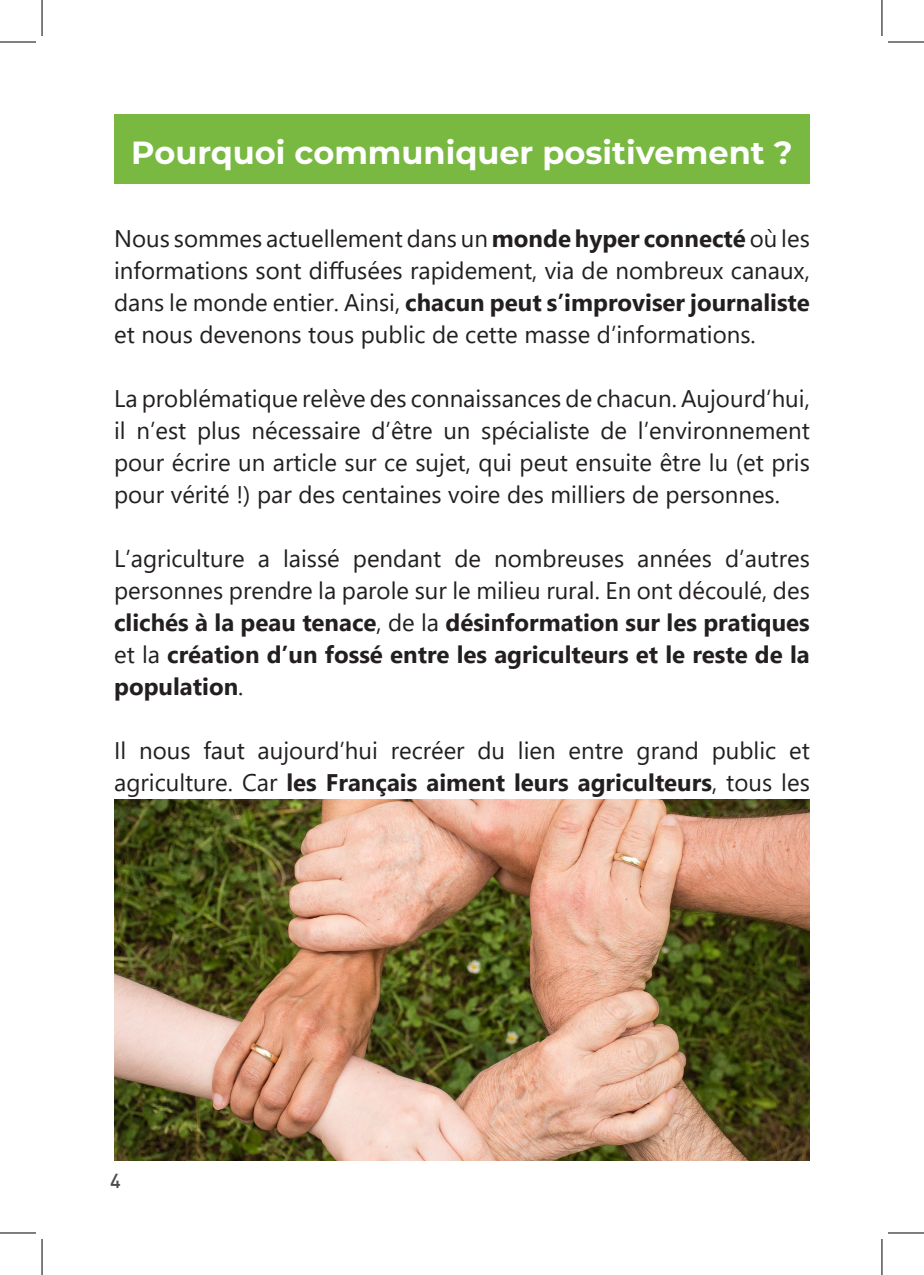
<style>
.page{position:relative;width:924px;height:1275px;background:#fff}
.page>*{position:absolute;margin:0;border:0;box-sizing:border-box;transform-origin:0 0}
.t1{font:700 32px "Montserrat";color:#fff}
.t2{font:24px/32px "Segoe UI";color:#231f20;text-align:justify}
.t3{font:500 20px "DIN Pro";color:#4a4b4c}
.s1{font-weight:700}
</style>
<div class="page">
<div style="left:114px;top:114px;width:695px;height:70px;background:#79b942"></div>
<img style="left:114px;top:799px;width:695px;height:362px">
<hr style="left:0;top:42px;width:36px;height:1px;background:#000">
<hr style="left:887px;top:42px;width:36px;height:1px;background:#000">
<hr style="left:0;top:1232px;width:36px;height:1px;background:#000">
<hr style="left:887px;top:1232px;width:36px;height:1px;background:#000">
<hr style="left:42px;top:0;width:1px;height:36px;background:#000">
<hr style="left:42px;top:1239px;width:1px;height:36px;background:#000">
<hr style="left:881px;top:0;width:1px;height:36px;background:#000">
<hr style="left:881px;top:1239px;width:1px;height:36px;background:#000">
<p class="t1" style="left:131px;top:130px;width:662px">Pourquoi communiquer positivement ?</p>
<p class="t2" style="left:114px;top:220px;width:697px">Nous sommes actuellement dans un <span class="s1">monde hyper connecté</span> où les informations sont diffusées rapidement, via de nombreux canaux, dans le monde entier. Ainsi, <span class="s1">chacun peut s’improviser journaliste </span>et nous devenons tous public de cette masse d’informations.</p>
<p class="t2" style="left:114px;top:380px;width:697px">La problématique relève des connaissances de chacun. Aujourd’hui, il n’est plus nécessaire d’être un spécialiste de l’environnement pour écrire un article sur ce sujet, qui peut ensuite être lu (et pris pour vérité !) par des centaines voire des milliers de personnes.</p>
<p class="t2" style="left:114px;top:540px;width:697px">L’agriculture a laissé pendant de nombreuses années d’autres personnes prendre la parole sur le milieu rural. En ont découlé, des <span class="s1">clichés à la peau tenace</span>, de la <span class="s1">désinformation sur les pratiques </span>et la <span class="s1">création d’un fossé entre les agriculteurs et le reste de la population</span>.</p>
<p class="t2" style="left:114px;top:732px;width:697px">Il nous faut aujourd’hui recréer du lien entre grand public et agriculture. Car <span class="s1">les Français aiment leurs agriculteurs</span>, tous les</p>
<p class="t3" style="left:110px;top:1166px;width:12px">4</p>
</div>
